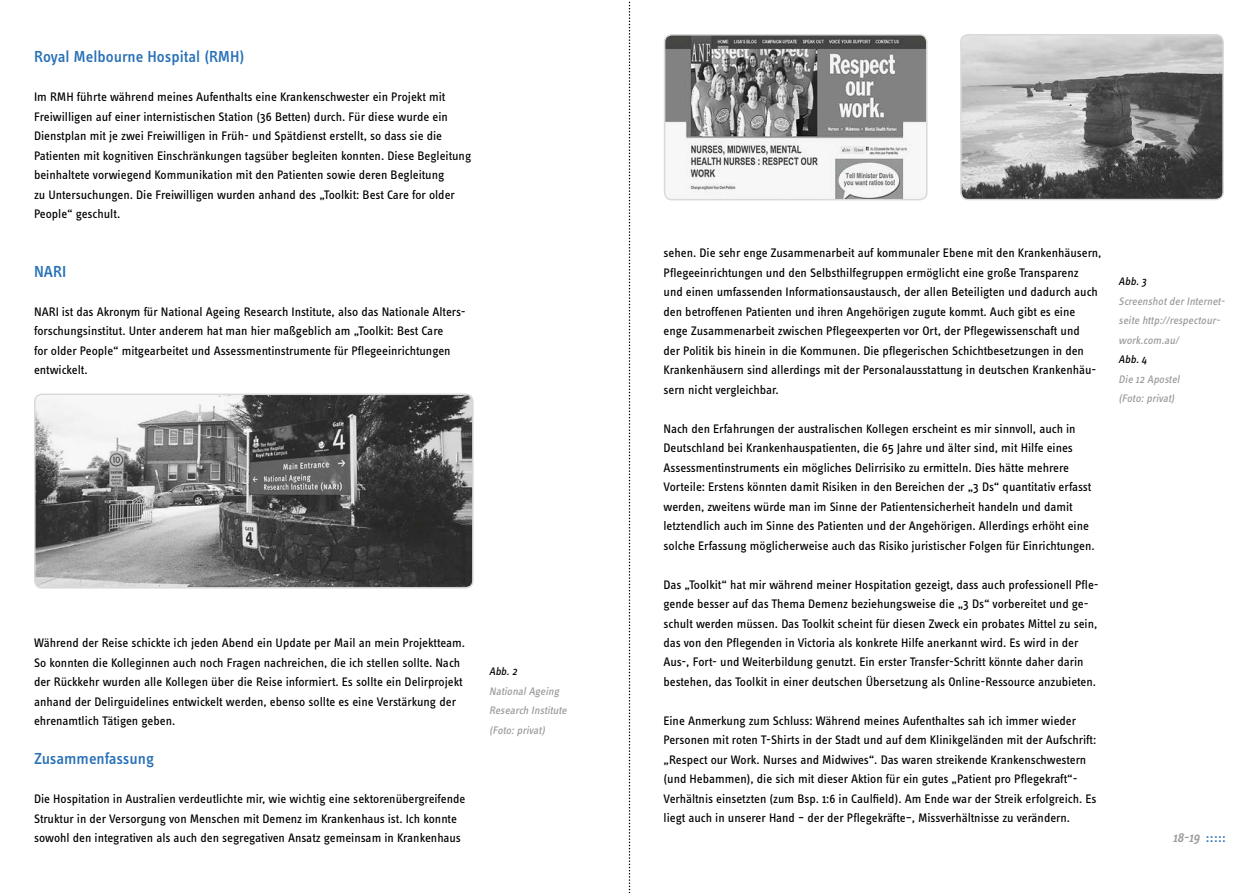
<style>
.page{position:relative;width:1259px;height:893px;background:#fff}
.page>*{position:absolute;margin:0;border:0;box-sizing:border-box;transform-origin:0 0}
.t1{font:500 16.5px "Info Text";color:#2770b6}
.t2{font:italic 500 13.5px "Info Text";color:#989999}
.t3{font:12.75px/19.5px "Info Text";color:#000}
.t4{font:italic 11.25px/19.5px "Info Text";color:#989999}
.t5{font:italic 11.25px "Info Text";color:#000}
.s1{font-weight:700;font-style:normal;font-size:12px;color:#2770b6}
</style>
<div class="page">
<img style="left:35px;top:394px;width:438px;height:192px">
<div style="left:34px;top:394px;width:439px;height:195px;border:2px solid #d9d9da;border-radius:7px"></div>
<img style="left:664px;top:35px;width:262px;height:165px">
<div style="left:664px;top:34px;width:263px;height:166px;border:2px solid #d9d9da;border-radius:7px"></div>
<img style="left:963px;top:37px;width:258px;height:163px">
<div style="left:960px;top:34px;width:264px;height:166px;border:2px solid #d9d9da;border-radius:7px"></div>
<svg style="left:629px;top:1px;width:1px;height:892px"></svg>
<p class="t1" style="left:34px;top:47px;width:212px">Royal Melbourne Hospital (RMH)</p>
<p class="t3" style="left:34px;top:87px;width:439px">Im RMH führte während meines Aufenthalts eine Krankenschwester ein Projekt mit Freiwilligen auf einer internistischen Station (36 Betten) durch. Für diese wurde ein Dienstplan mit je zwei Freiwilligen in Früh- und Spätdienst erstellt, so dass sie die Patienten mit kognitiven Einschränkungen tagsüber begleiten konnten. Diese Begleitung beinhaltete vorwiegend Kommunikation mit den Patienten sowie deren Begleitung<br>zu Untersuchungen. Die Freiwilligen wurden anhand des „Toolkit: Best Care for older People“ geschult.</p>
<p class="t1" style="left:34px;top:262px;width:34px">NARI</p>
<p class="t3" style="left:34px;top:302px;width:433px">NARI ist das Akronym für National Ageing Research Institute, also das Nationale Alters&shy;forschungsinstitut. Unter anderem hat man hier maßgeblich am „Toolkit: Best Care<br>for older People“ mitgearbeitet und Assessmentinstrumente für Pflegeeinrichtungen entwickelt.</p>
<p class="t3" style="left:34px;top:633px;width:433px">Während der Reise schickte ich jeden Abend ein Update per Mail an mein Projektteam.<br>So konnten die Kolleginnen auch noch Fragen nachreichen, die ich stellen sollte. Nach der Rückkehr wurden alle Kollegen über die Reise informiert. Es sollte ein Delirprojekt anhand der Delirguidelines entwickelt werden, ebenso sollte es eine Verstärkung der ehrenamtlich Tätigen geben.</p>
<p class="t1" style="left:34px;top:749px;width:122px">Zusammenfassung</p>
<p class="t3" style="left:34px;top:789px;width:433px">Die Hospitation in Australien verdeutlichte mir, wie wichtig eine sektorenübergreifende<br>Struktur in der Versorgung von Menschen mit Demenz im Krankenhaus ist. Ich konnte sowohl den integrativen als auch den segregativen Ansatz gemeinsam in Krankenhaus</p>
<p class="t5" style="left:489px;top:666px;width:32px">Abb.2</p>
<p class="t4" style="left:489px;top:681px;width:81px">NationalAgeing<br>Research Institute (Foto:privat)</p>
<p class="t3" style="left:663px;top:243px;width:439px">sehen. Die sehr enge Zusammenarbeit auf kommunaler Ebene mit den Krankenhäusern, Pflegeeinrichtungen und den Selbsthilfegruppen ermöglicht eine große Transparenz<br>und einen umfassenden Informationsaustausch, der allen Beteiligten und dadurch auch den betroffenen Patienten und ihren Angehörigen zugute kommt. Auch gibt es eine enge Zusammenarbeit zwischen Pflegeexperten vor Ort, der Pflegewissenschaft und<br>der Politik bis hinein in die Kommunen. Die pflegerischen Schichtbesetzungen in den Krankenhäusern sind allerdings mit der Personalausstattung in deutschen Krankenhäu&shy;sern nicht vergleichbar.</p>
<p class="t3" style="left:663px;top:419px;width:433px">Nach den Erfahrungen der australischen Kollegen erscheint es mir sinnvoll, auch in Deutschland bei Krankenhauspatienten, die 65 Jahre und älter sind, mit Hilfe eines Assessmentinstruments ein mögliches Delirrisiko zu ermitteln. Dies hätte mehrere Vorteile: Erstens könnten damit Risiken in den Bereichen der „3 Ds“ quantitativ erfasst werden, zweitens würde man im Sinne der Patientensicherheit handeln und damit letztendlich auch im Sinne des Patienten und der Angehörigen. Allerdings erhöht eine solche Erfassung möglicherweise auch das Risiko juristischer Folgen für Einrichtungen.</p>
<p class="t3" style="left:663px;top:574px;width:437px">Das „Toolkit“ hat mir während meiner Hospitation gezeigt, dass auch professionell Pfle&shy;gende besser auf das Thema Demenz beziehungsweise die „3 Ds“ vorbereitet und ge&shy;schult werden müssen. Das Toolkit scheint für diesen Zweck ein probates Mittel zu sein, das von den Pflegenden in Victoria als konkrete Hilfe anerkannt wird. Es wird in der Aus-, Fort- und Weiterbildung genutzt. Ein erster Transfer-Schritt könnte daher darin bestehen, das Toolkit in einer deutschen Übersetzung als Online-Ressource anzubieten.</p>
<p class="t3" style="left:663px;top:711px;width:434px">Eine Anmerkung zum Schluss: Während meines Aufenthaltes sah ich immer wieder Personen mit roten T-Shirts in der Stadt und auf dem Klinikgeländen mit der Aufschrift: „Respect our Work. Nurses and Midwives“. Das waren streikende Krankenschwestern (und Hebammen), die sich mit dieser Aktion für ein gutes „Patient pro Pflegekraft“- Verhältnis einsetzten (zum Bsp. 1:6 in Caulfield). Am Ende war der Streik erfolgreich. Es liegt auch in unserer Hand – der der Pflegekräfte–, Missverhältnisse zu verändern.</p>
<p class="t5" style="left:1118px;top:276px;width:32px">Abb.3</p>
<p class="t4" style="left:1118px;top:291px;width:110px">ScreenshotderInternet&shy;seite http://respectour&shy;work.com.au/</p>
<p class="t5" style="left:1118px;top:354px;width:32px">Abb.4</p>
<p class="t4" style="left:1118px;top:369px;width:65px">Die 12 Apostel (Foto:privat)</p>
<p class="t2" style="left:1172px;top:830px;width:54px">18-19 <span class="s1">:::::</span></p>
</div>
